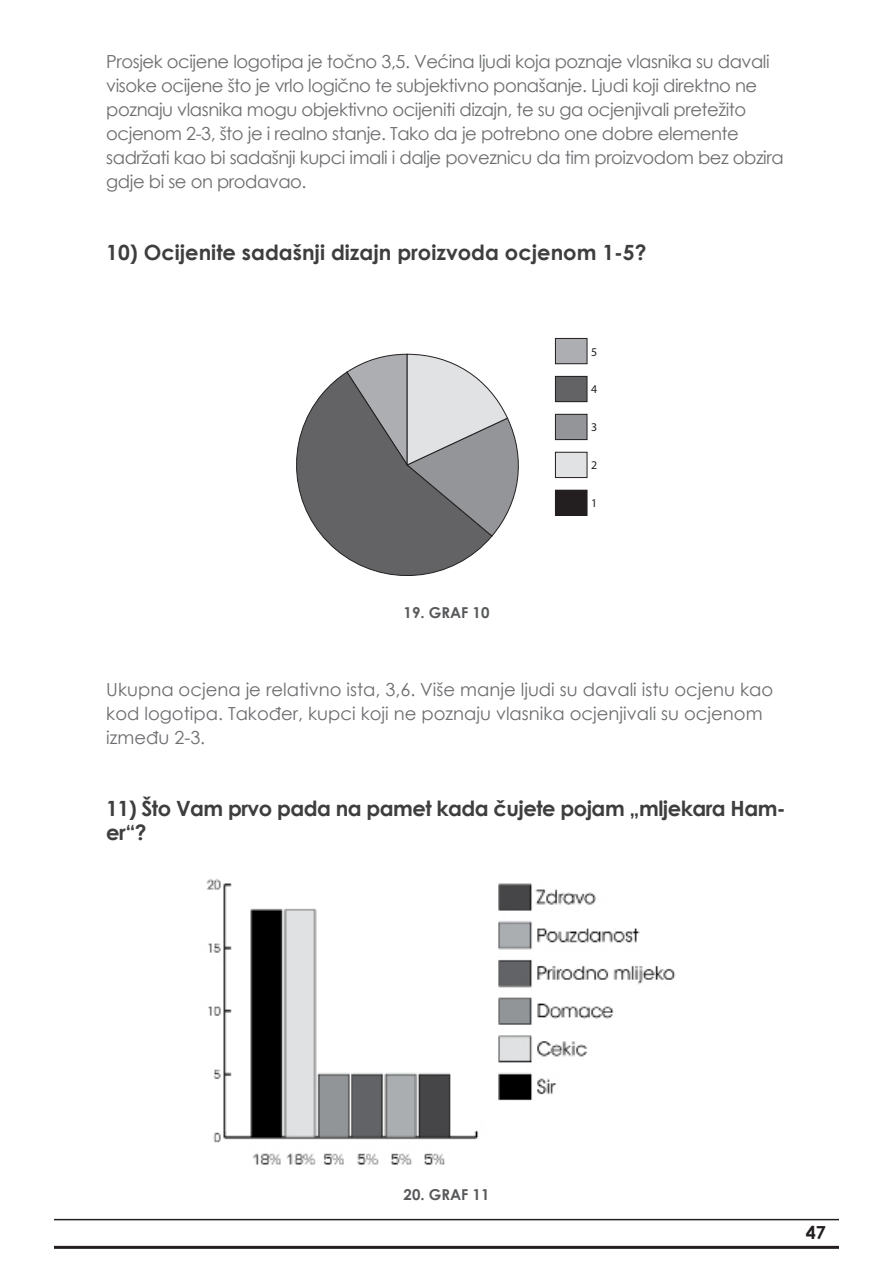
<style>
.page{position:relative;width:893px;height:1263px;background:#fff}
.page>*{position:absolute;margin:0;border:0;box-sizing:border-box;transform-origin:0 0}
.istaknuto{font:700 21px/24px "Century Gothic";letter-spacing:-.025em;color:#3e3e3f}
.istaknuto-2{font:700 21px "Century Gothic";color:#3e3e3f}
.Tekst{font:18px/24px "Century Gothic";letter-spacing:-.025em;color:#6c6d70}
.Tekst-2{font:18px/24px "Century Gothic";color:#6c6d70}
.t1{font:700 18px "Century Gothic";color:#231f20}
.Slike{font:700 15px "Century Gothic";color:#57585a}
.t2{font:11.85px "Myriad Pro";color:#231f20}
</style>
<div class="page">
<hr style="left:54px;top:1219px;width:785px;height:1px;background:#231f20">
<hr style="left:54px;top:1246px;width:785px;height:3px;background:#231f20">
<img style="left:206px;top:879px;width:470px;height:286px">
<div style="left:555px;top:338px;width:32px;height:26px;background:#adaeb2"></div>
<div style="left:555px;top:338px;width:32px;height:26px;border:1px solid #231f20"></div>
<div style="left:555px;top:376px;width:32px;height:26px;background:#636366"></div>
<div style="left:555px;top:376px;width:32px;height:26px;border:1px solid #231f20"></div>
<svg style="left:296px;top:372px;width:196px;height:204px"></svg>
<div style="left:555px;top:414px;width:32px;height:26px;background:#939598"></div>
<div style="left:555px;top:414px;width:32px;height:26px;border:1px solid #231f20"></div>
<div style="left:555px;top:452px;width:32px;height:25px;background:#e1e2e4"></div>
<div style="left:555px;top:452px;width:32px;height:26px;border:1px solid #231f20"></div>
<svg style="left:346px;top:353px;width:173px;height:184px;background:#a0a1a3"></svg>
<div style="left:555px;top:490px;width:32px;height:25px;background:#231f20"></div>
<div style="left:555px;top:490px;width:32px;height:26px;border:1px solid #231f20"></div>
<p class="Tekst" style="left:106px;top:49px;width:679px">Prosjek ocijene logotipa je točno 3,5. Većina ljudi koja poznaje vlasnika su davali visoke ocijene što je vrlo logično te subjektivno ponašanje. Ljudi koji direktno ne poznaju vlasnika mogu objektivno ocijeniti dizajn, te su ga ocjenjivali pretežito ocjenom 2-3, što je i realno stanje. Tako da je potrebno one dobre elemente sadržati kao bi sadašnji kupci imali i dalje poveznicu da tim proizvodom bez obzira gdje bi se on prodavao.</p>
<p class="istaknuto-2" style="left:106px;top:236px;width:542px">10) Ocijenite sadašnji dizajn proizvoda ocjenom 1-5?</p>
<p class="Slike" style="left:404px;top:601px;width:87px">19. GRAF 10</p>
<p class="t2" style="left:591px;top:344px;width:8px">5</p>
<p class="t2" style="left:591px;top:382px;width:8px">4</p>
<p class="t2" style="left:591px;top:420px;width:8px">3</p>
<p class="t2" style="left:591px;top:458px;width:8px">2</p>
<p class="t2" style="left:591px;top:496px;width:8px">1</p>
<p class="Tekst-2" style="left:106px;top:677px;width:668px">Ukupna ocjena je relativno ista, 3,6. Više manje ljudi su davali istu ocjenu kao kod logotipa. Također, kupci koji ne poznaju vlasnika ocjenjivali su ocjenom između 2-3.</p>
<p class="istaknuto" style="left:106px;top:795px;width:681px">11) Što Vam prvo pada na pamet kada čujete pojam „mljekara Ham&shy;er“?</p>
<p class="Slike" style="left:404px;top:1183px;width:87px">20. GRAF 11</p>
<p class="t1" style="left:806px;top:1219px;width:22px">47</p>
</div>
